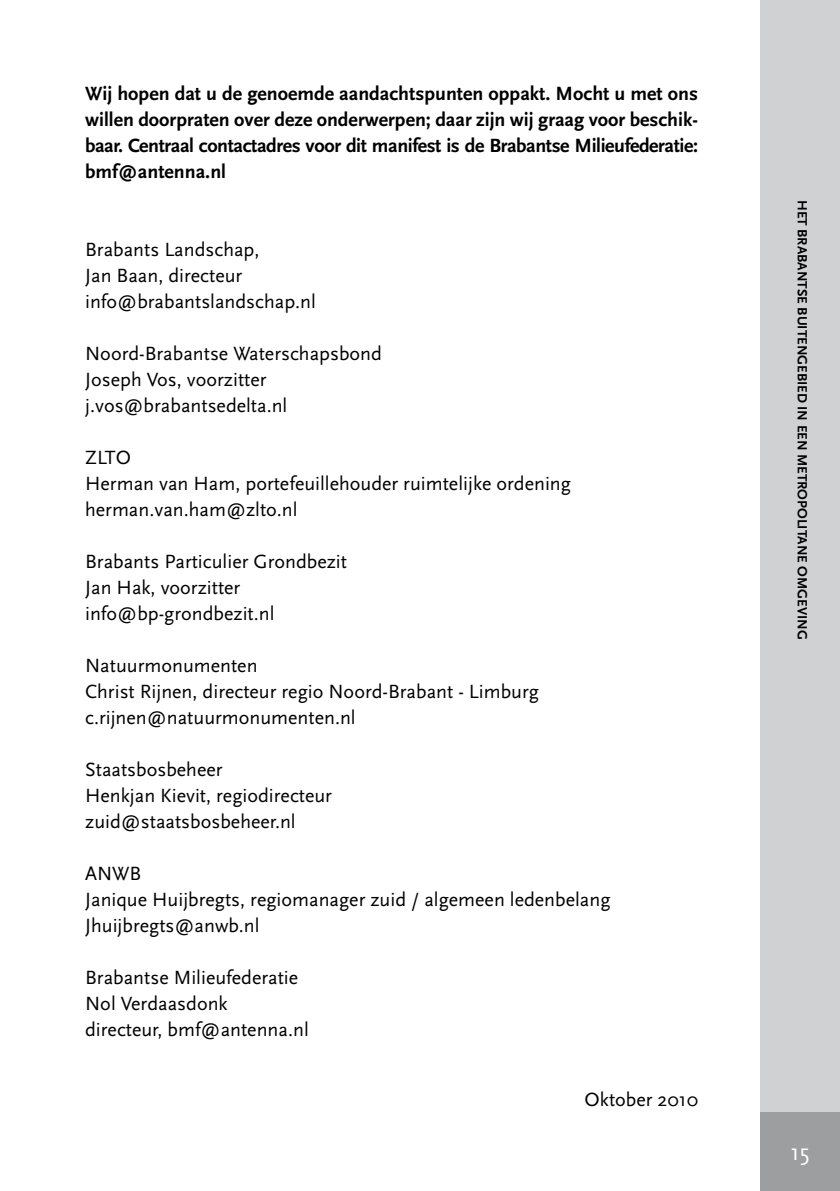
<style>
.page{position:relative;width:840px;height:1191px;background:#fff}
.page>*{position:absolute;margin:0;border:0;box-sizing:border-box;transform-origin:0 0}
.t1{font:24px "Scala Sans";color:#fff}
.t2{font:20px/26px "Scala Sans";color:#000}
.t3{font:700 20px/26px "Scala Sans";letter-spacing:-.02em;color:#000;text-align:justify}
.t4{font:700 14px "Scala Sans";color:#000}
</style>
<div class="page">
<div style="left:760px;top:1111px;width:79px;height:80px;background:#9c9e9f"></div>
<div style="left:760px;top:0;width:79px;height:1111px;background:#d0d1d2"></div>
<p class="t3" style="left:85px;top:80px;width:614px">Wij hopen dat u de genoemde aandachtspunten oppakt. Mocht u met ons willen doorpraten over deze onderwerpen; daar zijn wij graag voor beschik&shy;baar. Centraal contactadres voor dit manifest is de Brabantse Milieufederatie: bmf@antenna.nl</p>
<p class="t2" style="left:85px;top:236px;width:232px">Brabants Landschap,<br>Jan Baan, directeur info@brabantslandschap.nl</p>
<p class="t2" style="left:85px;top:340px;width:298px">Noord-Brabantse Waterschapsbond<br>Joseph Vos, voorzitter j.vos@brabantsedelta.nl</p>
<p class="t2" style="left:85px;top:444px;width:487px">ZLTO<br>Herman van Ham, portefeuillehouder ruimtelijke ordening herman.van.ham@zlto.nl</p>
<p class="t2" style="left:85px;top:548px;width:263px">Brabants Particulier Grondbezit<br>Jan Hak, voorzitter info@bp-grondbezit.nl</p>
<p class="t2" style="left:85px;top:652px;width:455px">Natuurmonumenten<br>Christ Rijnen, directeur regio Noord-Brabant - Limburg c.rijnen@natuurmonumenten.nl</p>
<p class="t2" style="left:85px;top:756px;width:248px">Staatsbosbeheer<br>Henkjan Kievit, regiodirecteur zuid@staatsbosbeheer.nl</p>
<p class="t2" style="left:85px;top:860px;width:526px">ANWB<br>Janique Huijbregts, regiomanager zuid / algemeen ledenbelang<br>Jhuijbregts@anwb.nl</p>
<p class="t2" style="left:85px;top:964px;width:225px">Brabantse Milieufederatie<br>Nol Verdaasdonk directeur, bmf@antenna.nl</p>
<p class="t2" style="left:584px;top:1086px;width:115px">Oktober 2010</p>
<p class="t4" style="left:810px;top:200px;width:439px;rotate:90deg">Het Brabantse buiteng ebied in een m etropolitane omgeving</p>
<p class="t1" style="left:790px;top:1137px;width:21px">15</p>
</div>
